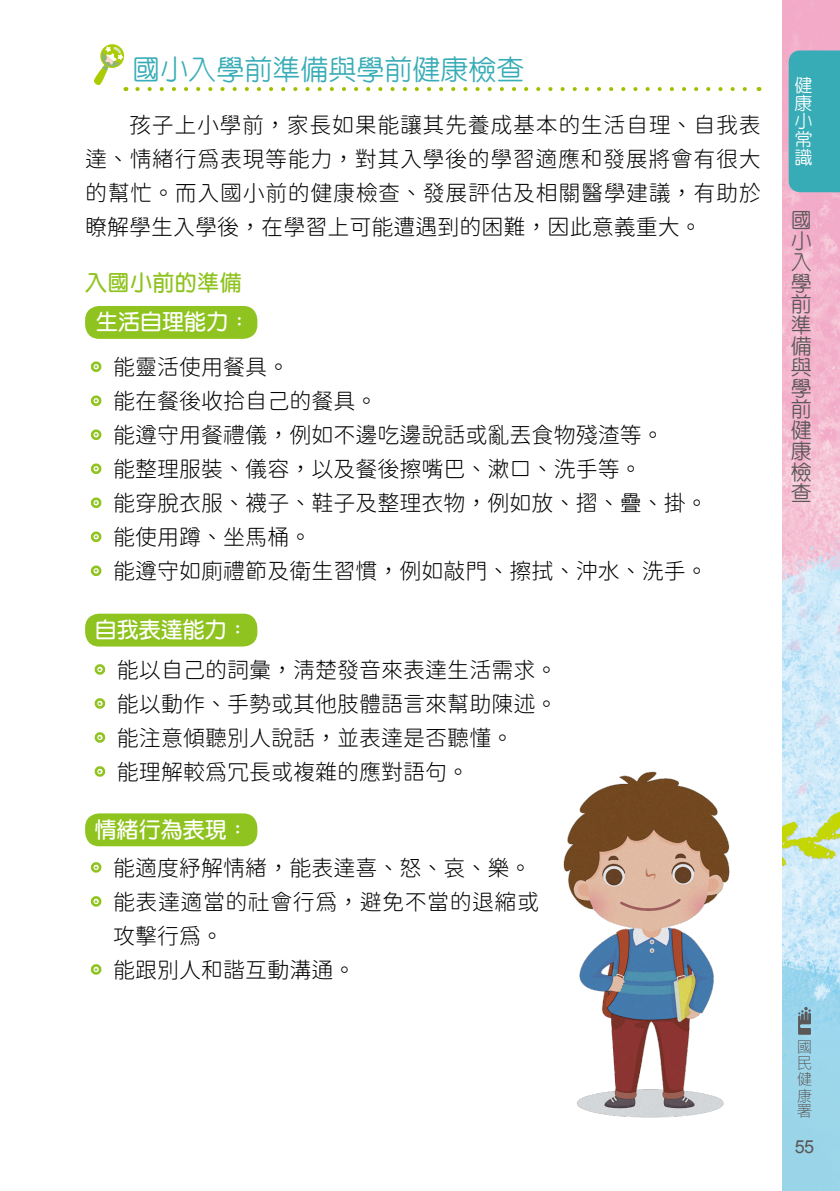
<style>
.page{position:relative;width:840px;height:1191px;background:#fff}
.page>*{position:absolute;margin:0;border:0;box-sizing:border-box;transform-origin:0 0}
.t1{font:500 28px "AR Yuan B5";color:#38acb6}
.t2{font:22px/34px "Gen Sen Rounded TW L";color:#000}
.t3{font:700 22px "AR Yuan B5";color:#fff}
.t4{font:22px "Gen Sen Rounded TW L";letter-spacing:.02em;color:#000}
.t5{font:700 22px "AR Yuan B5";letter-spacing:.02em;color:#8fc31f}
.t6{font:500 21px/21px "AR Yuan B5";color:#595757;text-align:justify}
.t7{font:500 18px/18px "AR Yuan B5";color:#fff;text-align:justify}
.t8{font:18px "Arial";color:#595757}
.t9{font:300 16px/16px "Microsoft Jheng Hei";color:#595757;text-align:justify}
.s1{color:#8fc31f}
</style>
<div class="page">
<img style="left:782px;top:0;width:57px;height:1191px">
<svg style="left:797px;top:1007px;width:13px;height:27px"></svg>
<div style="left:788px;top:50px;width:51px;height:142px;background:#38acb6"></div>
<svg style="left:137px;top:87px;width:610px;height:4px"></svg>
<svg style="left:100px;top:44px;width:24px;height:24px"></svg>
<svg style="left:94px;top:46px;width:32px;height:45px"></svg>
<svg style="left:90px;top:361px;width:12px;height:11px"></svg>
<svg style="left:90px;top:395px;width:12px;height:11px"></svg>
<svg style="left:90px;top:429px;width:12px;height:11px"></svg>
<svg style="left:90px;top:463px;width:12px;height:11px"></svg>
<svg style="left:90px;top:497px;width:12px;height:11px"></svg>
<svg style="left:90px;top:531px;width:12px;height:11px"></svg>
<svg style="left:90px;top:565px;width:12px;height:11px"></svg>
<svg style="left:90px;top:862px;width:12px;height:11px"></svg>
<svg style="left:90px;top:896px;width:12px;height:11px"></svg>
<svg style="left:90px;top:964px;width:12px;height:11px"></svg>
<svg style="left:94px;top:664px;width:12px;height:11px"></svg>
<svg style="left:94px;top:698px;width:12px;height:11px"></svg>
<svg style="left:94px;top:732px;width:12px;height:11px"></svg>
<svg style="left:94px;top:766px;width:12px;height:11px"></svg>
<div style="left:85px;top:306px;width:172px;height:33px;background:#8fc31f;border-radius:14px"></div>
<div style="left:85px;top:613px;width:172px;height:33px;background:#8fc31f;border-radius:14px"></div>
<div style="left:85px;top:813px;width:172px;height:33px;background:#8fc31f;border-radius:14px"></div>
<img style="left:563px;top:771px;width:167px;height:347px">
<p class="t1" style="left:132px;top:55px;width:394px">國小入學前準備與學前健康檢查</p>
<p class="t2" style="left:85px;top:108px;width:676px;text-align:justify;text-indent:44px">孩子上小學前，家長如果能讓其先養成基本的生活自理、自我表達、情緒行為表現等能力，對其入學後的學習適應和發展將會有很大的幫忙。而入國小前的健康檢查、發展評估及相關醫學建議，有助於瞭解學生入學後，在學習上可能遭遇到的困難，因此意義重大。</p>
<p class="t5" style="left:85px;top:271px;width:158px">入國小前的準備</p>
<p class="t3" style="left:96px;top:311px;width:156px">生活自理能力：</p>
<p class="t2" style="left:85px;top:350px;width:624px"><span class="s1">‧</span> 能靈活使用餐具。<br><span class="s1">‧</span> 能在餐後收拾自己的餐具。<br><span class="s1">‧</span> 能遵守用餐禮儀，例如不邊吃邊說話或亂丟食物殘渣等。<br><span class="s1">‧</span> 能整理服裝、儀容，以及餐後擦嘴巴、漱口、洗手等。<br><span class="s1">‧</span> 能穿脫衣服、襪子、鞋子及整理衣物，例如放、摺、疊、掛。<span class="s1">‧</span> 能使用蹲、坐馬桶。<br><span class="s1">‧</span> 能遵守如廁禮節及衛生習慣，例如敲門、擦拭、沖水、洗手。</p>
<p class="t3" style="left:95px;top:619px;width:155px">自我表達能力：</p>
<p class="t2" style="left:89px;top:653px;width:470px"><span class="s1">‧</span> 能以自己的詞彙，清楚發音來表達生活需求。<span class="s1">‧</span> 能以動作、手勢或其他肢體語言來幫助陳述。<span class="s1">‧</span> 能注意傾聽別人說話，並表達是否聽懂。<br><span class="s1">‧</span> 能理解較為冗長或複雜的應對語句。</p>
<p class="t3" style="left:95px;top:819px;width:155px">情緒行為表現：</p>
<p class="t2" style="left:85px;top:851px;width:448px"><span class="s1">‧</span> 能適度紓解情緒，能表達喜、怒、哀、樂。</p>
<p class="t4" style="left:85px;top:889px;width:455px"><span class="s1">‧</span> 能表達適當的社會行為，避免不當的退縮或</p>
<p class="t2" style="left:113px;top:919px;width:111px">攻擊行為。</p>
<p class="t2" style="left:85px;top:953px;width:272px"><span class="s1">‧</span> 能跟別人和諧互動溝通。</p>
<p class="t7" style="left:794px;top:76px;width:19px">健康小常識</p>
<p class="t6" style="left:790px;top:210px;width:22px">國小入學前準備與學前健康檢查</p>
<p class="t9" style="left:796px;top:1039px;width:17px">國民健康署</p>
<p class="t8" style="left:794px;top:1134px;width:21px">55</p>
</div>
